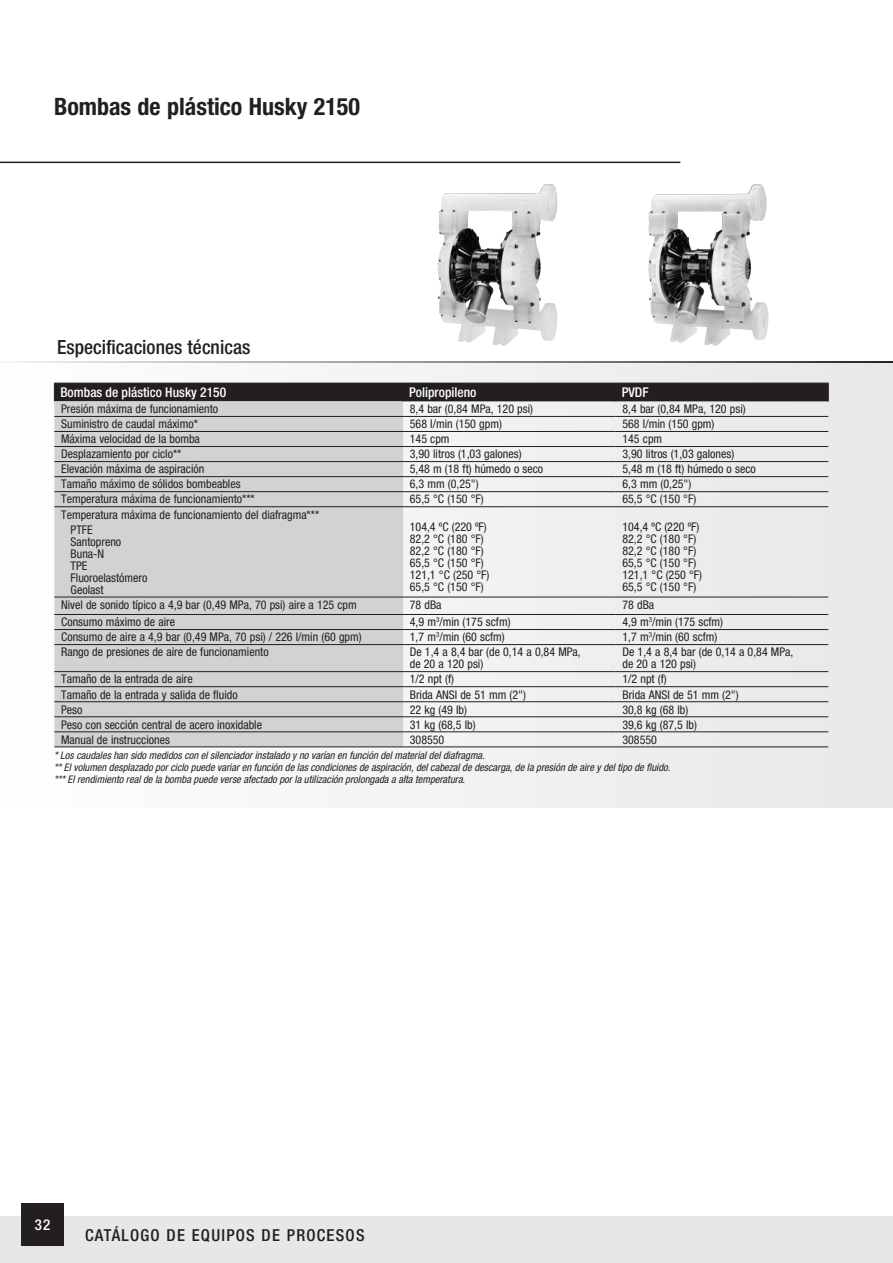
<style>
.page{position:relative;width:893px;height:1263px;background:#fff}
.page>*{position:absolute;margin:0;border:0;box-sizing:border-box;transform-origin:0 0}
.t1{font:700 condensed 24px "Helvetica Neue LT Std";color:#231f20}
.t2{font:500 condensed 19.5px "Helvetica Neue LT Std";color:#231f20}
.t3{font:500 condensed 16.5px "Helvetica Neue LT Std";letter-spacing:.075em;color:#231f20}
.t4{font:500 condensed 15px "Helvetica Neue LT Std";color:#fff}
.t5{font:500 condensed 13.5px "Helvetica Neue LT Std";color:#fff}
.t6{font:condensed 12px/12px "Helvetica Neue LT Std";color:#231f20}
.t7{font:italic condensed 10.5px/12px "Helvetica Neue LT Std";color:#231f20}
</style>
<div class="page">
<div style="left:0;top:1216px;width:893px;height:47px;background:#e6e7e9"></div>
<hr style="left:0;top:162px;width:680px;height:1px;background:#231f20">
<div style="left:0;top:361px;width:893px;height:447px;background:linear-gradient(to right,#fcfcfc,#e5e6e7)"></div>
<div style="left:21px;top:1203px;width:43px;height:43px;background:#231f20"></div>
<svg style="left:0;top:361px;width:892px;height:1px"></svg>
<img style="left:438px;top:185px;width:119px;height:161px">
<img style="left:648px;top:185px;width:120px;height:161px">
<div style="left:54px;top:401px;width:349px;height:345px;background:#d1d2d4"></div>
<div style="left:54px;top:383px;width:775px;height:18px;background:#231f20"></div>
<hr style="left:54px;top:416px;width:349px;height:1px;background:#231f20">
<hr style="left:403px;top:416px;width:213px;height:1px;background:#231f20">
<hr style="left:616px;top:416px;width:212px;height:1px;background:#231f20">
<hr style="left:54px;top:431px;width:349px;height:1px;background:#231f20">
<hr style="left:403px;top:431px;width:213px;height:1px;background:#231f20">
<hr style="left:616px;top:431px;width:212px;height:1px;background:#231f20">
<hr style="left:54px;top:446px;width:349px;height:1px;background:#231f20">
<hr style="left:403px;top:446px;width:213px;height:1px;background:#231f20">
<hr style="left:616px;top:446px;width:212px;height:1px;background:#231f20">
<hr style="left:54px;top:461px;width:349px;height:1px;background:#231f20">
<hr style="left:403px;top:461px;width:213px;height:1px;background:#231f20">
<hr style="left:616px;top:461px;width:212px;height:1px;background:#231f20">
<hr style="left:54px;top:476px;width:349px;height:1px;background:#231f20">
<hr style="left:403px;top:476px;width:213px;height:1px;background:#231f20">
<hr style="left:616px;top:476px;width:212px;height:1px;background:#231f20">
<hr style="left:54px;top:491px;width:349px;height:1px;background:#231f20">
<hr style="left:403px;top:491px;width:213px;height:1px;background:#231f20">
<hr style="left:616px;top:491px;width:212px;height:1px;background:#231f20">
<hr style="left:54px;top:506px;width:349px;height:1px;background:#231f20">
<hr style="left:403px;top:506px;width:213px;height:1px;background:#231f20">
<hr style="left:616px;top:506px;width:212px;height:1px;background:#231f20">
<hr style="left:54px;top:597px;width:349px;height:1px;background:#231f20">
<hr style="left:403px;top:597px;width:213px;height:1px;background:#231f20">
<hr style="left:616px;top:597px;width:212px;height:1px;background:#231f20">
<hr style="left:54px;top:614px;width:349px;height:1px;background:#231f20">
<hr style="left:403px;top:614px;width:213px;height:1px;background:#231f20">
<hr style="left:616px;top:614px;width:212px;height:1px;background:#231f20">
<hr style="left:54px;top:629px;width:349px;height:1px;background:#231f20">
<hr style="left:403px;top:629px;width:213px;height:1px;background:#231f20">
<hr style="left:616px;top:629px;width:212px;height:1px;background:#231f20">
<hr style="left:54px;top:644px;width:349px;height:1px;background:#231f20">
<hr style="left:403px;top:644px;width:213px;height:1px;background:#231f20">
<hr style="left:616px;top:644px;width:212px;height:1px;background:#231f20">
<hr style="left:54px;top:671px;width:349px;height:1px;background:#231f20">
<hr style="left:403px;top:671px;width:213px;height:1px;background:#231f20">
<hr style="left:616px;top:671px;width:212px;height:1px;background:#231f20">
<hr style="left:54px;top:686px;width:349px;height:1px;background:#231f20">
<hr style="left:403px;top:686px;width:213px;height:1px;background:#231f20">
<hr style="left:616px;top:686px;width:212px;height:1px;background:#231f20">
<hr style="left:54px;top:701px;width:349px;height:1px;background:#231f20">
<hr style="left:403px;top:701px;width:213px;height:1px;background:#231f20">
<hr style="left:616px;top:701px;width:212px;height:1px;background:#231f20">
<hr style="left:54px;top:716px;width:349px;height:1px;background:#231f20">
<hr style="left:403px;top:716px;width:213px;height:1px;background:#231f20">
<hr style="left:616px;top:716px;width:212px;height:1px;background:#231f20">
<hr style="left:54px;top:731px;width:349px;height:1px;background:#231f20">
<hr style="left:403px;top:731px;width:213px;height:1px;background:#231f20">
<hr style="left:616px;top:731px;width:212px;height:1px;background:#231f20">
<hr style="left:54px;top:746px;width:349px;height:1px;background:#231f20">
<hr style="left:403px;top:746px;width:213px;height:1px;background:#231f20">
<hr style="left:616px;top:746px;width:212px;height:1px;background:#231f20">
<h1 class="t1" style="left:54px;top:92px;width:307px">Bombas de plástico Husky 2150</h1>
<h2 class="t2" style="left:57px;top:336px;width:195px">Especificaciones técnicas</h2>
<p class="t5" style="left:60px;top:384px;width:167px">Bombas de plástico Husky 2150</p>
<p class="t5" style="left:409px;top:384px;width:69px">Polipropileno</p>
<p class="t5" style="left:622px;top:384px;width:29px">PVDF</p>
<p class="t6" style="left:61px;top:403px;width:158px">Presión máxima de funcionamiento</p>
<p class="t6" style="left:410px;top:403px;width:125px">8,4 bar (0,84 MPa, 120 psi)</p>
<p class="t6" style="left:622px;top:403px;width:125px">8,4 bar (0,84 MPa, 120 psi)</p>
<p class="t6" style="left:61px;top:418px;width:138px">Suministro de caudal máximo*</p>
<p class="t6" style="left:410px;top:418px;width:94px">568 l/min (150 gpm)</p>
<p class="t6" style="left:622px;top:418px;width:94px">568 l/min (150 gpm)</p>
<p class="t6" style="left:61px;top:433px;width:140px">Máxima velocidad de la bomba</p>
<p class="t6" style="left:410px;top:433px;width:41px">145 cpm</p>
<p class="t6" style="left:622px;top:433px;width:41px">145 cpm</p>
<p class="t6" style="left:61px;top:448px;width:122px">Desplazamiento por ciclo**</p>
<p class="t6" style="left:410px;top:448px;width:113px">3,90 litros (1,03 galones)</p>
<p class="t6" style="left:622px;top:448px;width:113px">3,90 litros (1,03 galones)</p>
<p class="t6" style="left:61px;top:463px;width:145px">Elevación máxima de aspiración</p>
<p class="t6" style="left:410px;top:463px;width:135px">5,48 m (18 ft) húmedo o seco</p>
<p class="t6" style="left:622px;top:463px;width:135px">5,48 m (18 ft) húmedo o seco</p>
<p class="t6" style="left:61px;top:478px;width:181px">Tamaño máximo de sólidos bombeables</p>
<p class="t6" style="left:410px;top:478px;width:70px">6,3 mm (0,25")</p>
<p class="t6" style="left:622px;top:478px;width:70px">6,3 mm (0,25")</p>
<p class="t6" style="left:61px;top:493px;width:195px">Temperatura máxima de funcionamiento***</p>
<p class="t6" style="left:410px;top:493px;width:75px">65,5 °C (150 °F)</p>
<p class="t6" style="left:622px;top:493px;width:75px">65,5 °C (150 °F)</p>
<p class="t6" style="left:71px;top:507px;width:250px;line-height:15.3px;text-indent:-10px">Temperatura máxima de funcionamiento del diafragma***<br>PTFE</p>
<p class="t6" style="left:71px;top:535px;width:78px">Santopreno<br>Buna-N<br>TPE<br>Fluoroelastómero<br>Geolast</p>
<p class="t6" style="left:410px;top:520px;width:81px">104,4 ºC (220 ºF)<br>82,2 °C (180 °F)<br>82,2 °C (180 °F)<br>65,5 °C (150 °F)<br>121,1 °C (250 °F)<br>65,5 °C (150 °F)</p>
<p class="t6" style="left:622px;top:520px;width:81px">104,4 ºC (220 ºF)<br>82,2 °C (180 °F)<br>82,2 °C (180 °F)<br>65,5 °C (150 °F)<br>121,1 °C (250 °F)<br>65,5 °C (150 °F)</p>
<p class="t6" style="left:61px;top:598px;width:297px">Nivel de sonido típico a 4,9 bar (0,49 MPa, 70 psi) aire a 125 cpm</p>
<p class="t6" style="left:410px;top:598px;width:33px">78 dBa</p>
<p class="t6" style="left:622px;top:598px;width:33px">78 dBa</p>
<p class="t6" style="left:61px;top:616px;width:115px">Consumo máximo de aire</p>
<p class="t6" style="left:410px;top:616px;width:102px">4,9 m<sup>3</sup>/min (175 scfm)</p>
<p class="t6" style="left:622px;top:616px;width:102px">4,9 m<sup>3</sup>/min (175 scfm)</p>
<p class="t6" style="left:61px;top:631px;width:302px">Consumo de aire a 4,9 bar (0,49 MPa, 70 psi) / 226 l/min (60 gpm)</p>
<p class="t6" style="left:410px;top:631px;width:96px">1,7 m<sup>3</sup>/min (60 scfm)</p>
<p class="t6" style="left:622px;top:631px;width:96px">1,7 m<sup>3</sup>/min (60 scfm)</p>
<p class="t6" style="left:61px;top:646px;width:209px">Rango de presiones de aire de funcionamiento</p>
<p class="t6" style="left:410px;top:646px;width:172px">De 1,4 a 8,4 bar (de 0,14 a 0,84 MPa, de 20 a 120 psi)</p>
<p class="t6" style="left:622px;top:646px;width:172px">De 1,4 a 8,4 bar (de 0,14 a 0,84 MPa, de 20 a 120 psi)</p>
<p class="t6" style="left:61px;top:673px;width:133px">Tamaño de la entrada de aire</p>
<p class="t6" style="left:410px;top:673px;width:46px">1/2 npt (f)</p>
<p class="t6" style="left:622px;top:673px;width:46px">1/2 npt (f)</p>
<p class="t6" style="left:61px;top:688px;width:178px">Tamaño de la entrada y salida de fluido</p>
<p class="t6" style="left:410px;top:688px;width:118px">Brida ANSI de 51 mm (2")</p>
<p class="t6" style="left:622px;top:688px;width:118px">Brida ANSI de 51 mm (2")</p>
<p class="t6" style="left:61px;top:703px;width:23px">Peso</p>
<p class="t6" style="left:410px;top:703px;width:59px">22 kg (49 lb)</p>
<p class="t6" style="left:622px;top:703px;width:67px">30,8 kg (68 lb)</p>
<p class="t6" style="left:61px;top:718px;width:202px">Peso con sección central de acero inoxidable</p>
<p class="t6" style="left:410px;top:718px;width:67px">31 kg (68,5 lb)</p>
<p class="t6" style="left:622px;top:718px;width:76px">39,6 kg (87,5 lb)</p>
<p class="t6" style="left:61px;top:733px;width:110px">Manual de instrucciones</p>
<p class="t6" style="left:410px;top:733px;width:36px">308550</p>
<p class="t6" style="left:622px;top:733px;width:36px">308550</p>
<p class="t7" style="left:54px;top:750px;width:618px">* Los caudales han sido medidos con el silenciador instalado y no varían en función del material del diafragma.<br>** El volumen desplazado por ciclo puede variar en función de las condiciones de aspiración, del cabezal de descarga, de la presión de aire y del tipo de fluido. *** El rendimiento real de la bomba puede verse afectado por la utilización prolongada a alta temperatura.</p>
<p class="t4" style="left:35px;top:1216px;width:17px">32</p>
<h3 class="t3" style="left:85px;top:1225px;width:281px">catálogo de equipos de procesos</h3>
</div>
